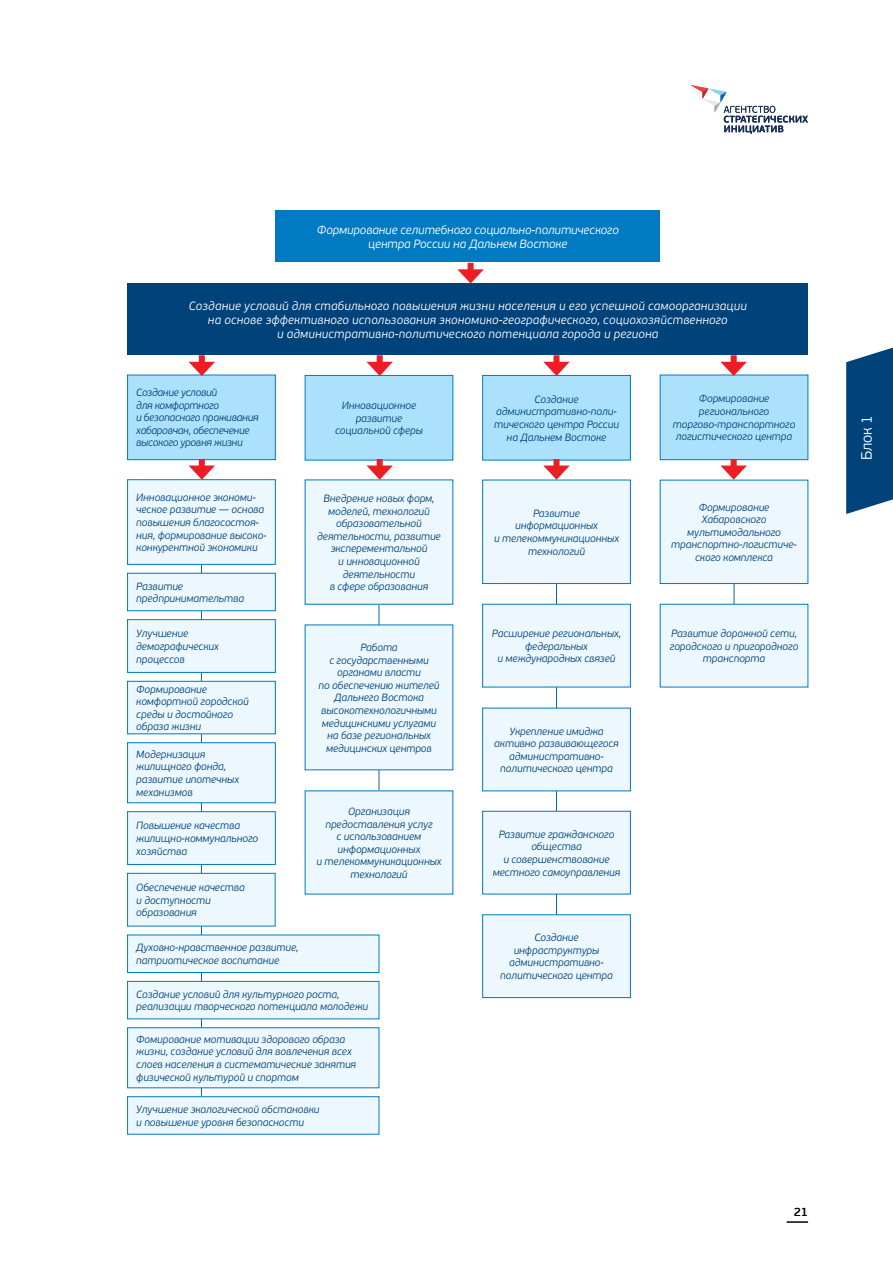
<style>
.page{position:relative;width:893px;height:1263px;background:#fff}
.page>*{position:absolute;margin:0;border:0;box-sizing:border-box;transform-origin:0 0}
.t1{font:300 15px "PF Beau Sans Pro";color:#fff}
.t2{font:italic 300 12px/14.4px "PF Beau Sans Pro";letter-spacing:.02em;color:#fff;text-align:center}
.t3{font:italic 300 12px/14.4px "PF Beau Sans Pro";color:#fff;text-align:center}
.t4{font:12px "PF Beau Sans Pro";color:#000}
.t5{font:italic 300 10.5px/12.6px "PF Beau Sans Pro";color:#00427a;text-align:center}
.t6{font:italic 300 10.5px/12.6px "PF Beau Sans Pro";letter-spacing:-.02em;color:#00427a}
</style>
<div class="page">
<svg style="left:787px;top:1222px;width:21px;height:1px"></svg>
<svg style="left:690px;top:85px;width:118px;height:49px"></svg>
<div style="left:483px;top:375px;width:147px;height:85px;background:#abe1fa"></div>
<div style="left:482px;top:375px;width:149px;height:85px;border:1px solid #007ac2"></div>
<div style="left:305px;top:375px;width:148px;height:85px;background:#abe1fa"></div>
<div style="left:128px;top:375px;width:147px;height:85px;background:#abe1fa"></div>
<div style="left:127px;top:375px;width:149px;height:85px;border:1px solid #007ac2"></div>
<div style="left:660px;top:375px;width:148px;height:85px;background:#abe1fa"></div>
<div style="left:660px;top:375px;width:148px;height:85px;border:1px solid #007ac2"></div>
<hr style="left:556px;top:583px;width:1px;height:375px;background:#0964a5">
<hr style="left:734px;top:583px;width:1px;height:82px;background:#0964a5">
<hr style="left:379px;top:604px;width:1px;height:273px;background:#0964a5">
<hr style="left:201px;top:490px;width:1px;height:613px;background:#0964a5">
<div style="left:128px;top:1028px;width:251px;height:60px;background:#ecf8fe"></div>
<div style="left:128px;top:1097px;width:251px;height:37px;background:#ecf8fe"></div>
<div style="left:127px;top:1096px;width:252px;height:38px;border:1px solid #007ac2"></div>
<div style="left:483px;top:480px;width:147px;height:103px;background:#ecf8fe"></div>
<div style="left:482px;top:480px;width:149px;height:104px;border:1px solid #007ac2"></div>
<div style="left:483px;top:604px;width:147px;height:83px;background:#ecf8fe"></div>
<div style="left:482px;top:604px;width:149px;height:83px;border:1px solid #007ac2"></div>
<div style="left:660px;top:480px;width:148px;height:103px;background:#ecf8fe"></div>
<div style="left:660px;top:480px;width:148px;height:104px;border:1px solid #007ac2"></div>
<div style="left:305px;top:480px;width:148px;height:124px;background:#ecf8fe"></div>
<div style="left:305px;top:625px;width:148px;height:145px;background:#ecf8fe"></div>
<div style="left:305px;top:791px;width:148px;height:103px;background:#ecf8fe"></div>
<div style="left:128px;top:480px;width:147px;height:84px;background:#ecf8fe"></div>
<div style="left:127px;top:479px;width:149px;height:85px;border:1px solid #007ac2"></div>
<div style="left:128px;top:573px;width:147px;height:38px;background:#ecf8fe"></div>
<div style="left:127px;top:573px;width:149px;height:38px;border:1px solid #007ac2"></div>
<div style="left:128px;top:620px;width:147px;height:52px;background:#ecf8fe"></div>
<div style="left:127px;top:619px;width:149px;height:54px;border:1px solid #007ac2"></div>
<div style="left:275px;top:210px;width:385px;height:52px;background:#007ac2"></div>
<div style="left:128px;top:284px;width:680px;height:71px;background:#00427a"></div>
<div style="left:128px;top:681px;width:147px;height:53px;background:#ecf8fe"></div>
<div style="left:127px;top:681px;width:149px;height:53px;border:1px solid #007ac2"></div>
<div style="left:128px;top:743px;width:147px;height:60px;background:#ecf8fe"></div>
<div style="left:127px;top:742px;width:149px;height:61px;border:1px solid #007ac2"></div>
<div style="left:128px;top:812px;width:147px;height:52px;background:#ecf8fe"></div>
<div style="left:127px;top:811px;width:149px;height:54px;border:1px solid #007ac2"></div>
<div style="left:128px;top:873px;width:147px;height:53px;background:#ecf8fe"></div>
<div style="left:127px;top:873px;width:148px;height:53px;border:1px solid #007ac2"></div>
<div style="left:128px;top:935px;width:251px;height:37px;background:#ecf8fe"></div>
<div style="left:127px;top:935px;width:252px;height:38px;border:1px solid #007ac2"></div>
<div style="left:128px;top:981px;width:251px;height:38px;background:#ecf8fe"></div>
<div style="left:127px;top:981px;width:252px;height:38px;border:1px solid #007ac2"></div>
<div style="left:483px;top:708px;width:147px;height:83px;background:#ecf8fe"></div>
<div style="left:482px;top:708px;width:149px;height:83px;border:1px solid #007ac2"></div>
<div style="left:483px;top:811px;width:147px;height:83px;background:#ecf8fe"></div>
<div style="left:482px;top:811px;width:149px;height:83px;border:1px solid #007ac2"></div>
<div style="left:483px;top:915px;width:147px;height:82px;background:#ecf8fe"></div>
<div style="left:482px;top:914px;width:149px;height:84px;border:1px solid #007ac2"></div>
<div style="left:660px;top:604px;width:148px;height:83px;background:#ecf8fe"></div>
<div style="left:199px;top:355px;width:6px;height:12px;background:#ed1d24"></div>
<svg style="left:189px;top:362px;width:26px;height:14px"></svg>
<div style="left:199px;top:459px;width:6px;height:12px;background:#ed1d24"></div>
<svg style="left:189px;top:465px;width:26px;height:15px"></svg>
<div style="left:377px;top:355px;width:6px;height:12px;background:#ed1d24"></div>
<svg style="left:366px;top:362px;width:27px;height:14px"></svg>
<div style="left:377px;top:459px;width:6px;height:12px;background:#ed1d24"></div>
<svg style="left:366px;top:465px;width:27px;height:15px"></svg>
<div style="left:553px;top:355px;width:6px;height:12px;background:#ed1d24"></div>
<svg style="left:543px;top:362px;width:27px;height:14px"></svg>
<div style="left:553px;top:459px;width:6px;height:12px;background:#ed1d24"></div>
<svg style="left:543px;top:465px;width:27px;height:15px"></svg>
<div style="left:468px;top:263px;width:6px;height:12px;background:#ed1d24"></div>
<svg style="left:457px;top:269px;width:27px;height:15px"></svg>
<div style="left:731px;top:355px;width:6px;height:12px;background:#ed1d24"></div>
<svg style="left:720px;top:362px;width:27px;height:14px"></svg>
<div style="left:731px;top:459px;width:6px;height:12px;background:#ed1d24"></div>
<svg style="left:720px;top:465px;width:27px;height:15px"></svg>
<svg style="left:846px;top:347px;width:47px;height:167px;background:#185386"></svg>
<p class="t3" style="left:317px;top:222px;width:304px">Формирование селитебного социально-политического центра России на Дальнем Востоке</p>
<p class="t2" style="left:189px;top:298px;width:559px">Создание условий для стабильного повышения жизни населения и его успешной самоорганизации на основе эффективного использования экономико-географического, социохозяйственного<br>и административно-политического потенциала города и региона</p>
<p class="t6" style="left:136px;top:386px;width:124px">Создание условий<br>для комфортного<br>и безопасного проживания хабаровчан, обеспечение высокого уровня жизни</p>
<p class="t5" style="left:673px;top:392px;width:124px">Формирование регионального торгово-транспортного логистического центра</p>
<p class="t5" style="left:494px;top:393px;width:126px">Создание административно-поли&shy;тического центра России на Дальнем Востоке</p>
<p class="t5" style="left:335px;top:399px;width:89px">Инновационное развитие социальной сферы</p>
<p class="t5" style="left:136px;top:491px;width:132px;text-align:left">Инновационное экономи&shy;ческое развитие — основа повышения благосостоя&shy;ния, формирование высоко&shy;конкурентной экономики</p>
<p class="t5" style="left:136px;top:580px;width:109px;text-align:left">Развитие предпринимательтва</p>
<p class="t5" style="left:136px;top:627px;width:84px;text-align:left">Улучшение демографических процессов</p>
<p class="t5" style="left:317px;top:492px;width:125px">Внедрение новых форм, моделей, технологий образовательной деятельности, развитие эксперементальной<br>и инновационной деятельности<br>в сфере образования</p>
<p class="t5" style="left:318px;top:641px;width:122px">Работа<br>с государственными органами власти<br>по обеспечению жителей<br>Дальнего Востока высокотехнологичными медицинскими услугами на базе региональных медицинских центров</p>
<p class="t5" style="left:136px;top:683px;width:114px;text-align:left">Формирование комфортной городской среды и достойного образа жизни</p>
<p class="t5" style="left:136px;top:748px;width:104px;text-align:left">Модернизация жилищного фонда, развитие ипотечных механизмов</p>
<p class="t5" style="left:136px;top:819px;width:123px;text-align:left">Повышение качества жилищно-коммунального хозяйства</p>
<p class="t5" style="left:136px;top:881px;width:110px;text-align:left">Обеспечение качества и доступности образования</p>
<p class="t5" style="left:136px;top:941px;width:164px;text-align:left">Духовно-нравственное развитие, патриотическое воспитание</p>
<p class="t5" style="left:136px;top:988px;width:233px;text-align:left">Создание условий для культурного роста, реализации творческого потенциала молодежи</p>
<p class="t5" style="left:316px;top:805px;width:127px">Организация предоставления услуг<br>с использованием информационных<br>и телекоммуникационных технологий</p>
<p class="t5" style="left:136px;top:1033px;width:221px;text-align:left">Фомирование мотивации здорового образа жизни, создание условий для вовлечения всех слоев населения в систематические занятия физической культурой и спортом</p>
<p class="t5" style="left:136px;top:1103px;width:185px;text-align:left">Улучшение экологической обстановки и повышение уровня безопасности</p>
<p class="t5" style="left:494px;top:507px;width:127px">Развитие информационных<br>и телекоммуникационных технологий</p>
<p class="t5" style="left:492px;top:627px;width:131px">Расширение региональных, федеральных<br>и международных связей</p>
<p class="t5" style="left:494px;top:725px;width:126px">Укрепление имиджа активно развивающегося административно&shy;политического центра</p>
<p class="t5" style="left:493px;top:828px;width:129px">Развитие гражданского общества<br>и совершенствование местного самоуправления</p>
<p class="t5" style="left:500px;top:931px;width:114px">Создание инфраструктуры административно&shy;политического центра</p>
<p class="t5" style="left:671px;top:501px;width:127px">Формирование<br>Хабаровского мультимодального транспортно-логистиче&shy;ского комплекса</p>
<p class="t5" style="left:670px;top:627px;width:130px">Развитие дорожной сети, городского и пригородного транспорта</p>
<p class="t4" style="left:794px;top:1205px;width:16px">21</p>
<h1 class="t1" style="left:858px;top:460px;width:47px;rotate:-90deg">Блок 1</h1>
</div>
